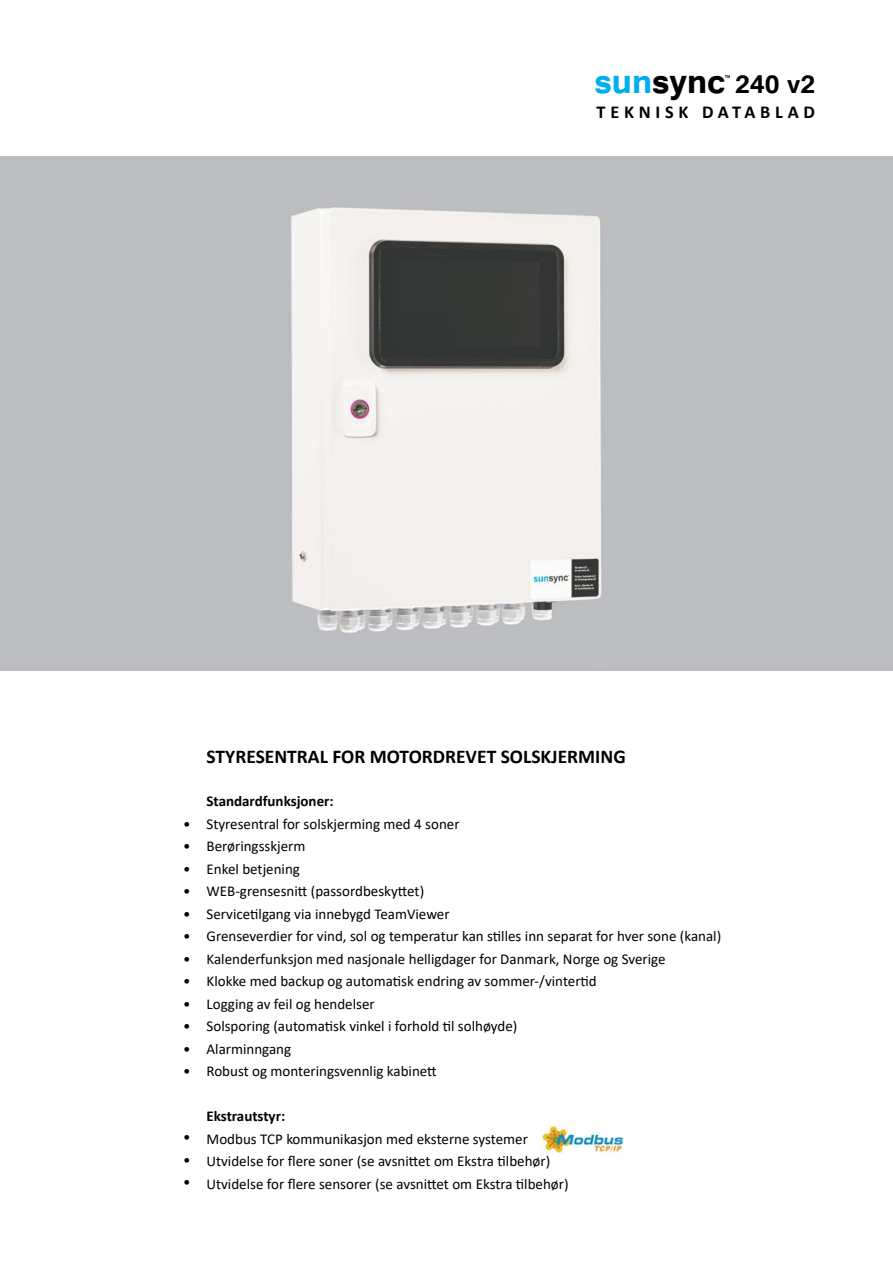
<style>
.page{position:relative;width:893px;height:1263px;background:#fff}
.page>*{position:absolute;margin:0;border:0;box-sizing:border-box;transform-origin:0 0}
.t1{font:700 31.65px "Tunga";color:#000}
.t2{font:700 19.5px "Calibri";color:#000}
.t3{font:700 18.15px "Calibri";letter-spacing:.26em;color:#000}
.t4{font:15px/22.5px "Calibri";color:#000}
.t5{font:700 15px "Calibri";color:#000}
.t6{font:10.5px "Tunga";color:#000}
.s1{font-size:42.15px;color:#00aeef}
.s2{font-size:42.15px}
</style>
<div class="page">
<img style="left:541px;top:1125px;width:83px;height:28px">
<img style="left:0;top:156px;width:893px;height:515px">
<p class="t6" style="left:725px;top:71px;width:7px">™</p>
<h1 class="t1" style="left:595px;top:64px;width:222px"><span class="s1">sun</span><span class="s2">sync</span> 240 v2</h1>
<p class="t3" style="left:597px;top:99px;width:220px">TEKNISK DATABLAD</p>
<p class="t4" style="left:183px;top:812px;width:9px;text-align:justify">• • • • • • • • • • • •</p>
<p class="t4" style="left:183px;top:1126px;width:9px;text-align:justify">• • •</p>
<h2 class="t2" style="left:207px;top:742px;width:421px">STYRESENTRAL FOR MOTORDREVET SOLSKJERMING</h2>
<p class="t5" style="left:207px;top:791px;width:129px">Standardfunksjoner:</p>
<p class="t4" style="left:207px;top:812px;width:516px">Styresentral for solskjerming med 4 soner<br>Berøringsskjerm<br>Enkel betjening<br>WEB-grensesnitt (passordbeskyttet)<br>Servicetilgang via innebygd TeamViewer<br>Grenseverdier for vind, sol og temperatur kan stilles inn separat for hver sone (kanal)<br>Kalenderfunksjon med nasjonale helligdager for Danmark, Norge og Sverige<br>Klokke med backup og automatisk endring av sommer-/vintertid<br>Logging av feil og hendelser<br>Solsporing (automatisk vinkel i forhold til solhøyde)<br>Alarminngang<br>Robust og monteringsvennlig kabinett</p>
<p class="t5" style="left:207px;top:1106px;width:80px">Ekstrautstyr:</p>
<p class="t4" style="left:207px;top:1127px;width:364px">Modbus TCP kommunikasjon med eksterne systemer<br>Utvidelse for flere soner (se avsnittet om Ekstra tilbehør)<br>Utvidelse for flere sensorer (se avsnittet om Ekstra tilbehør)</p>
</div>
